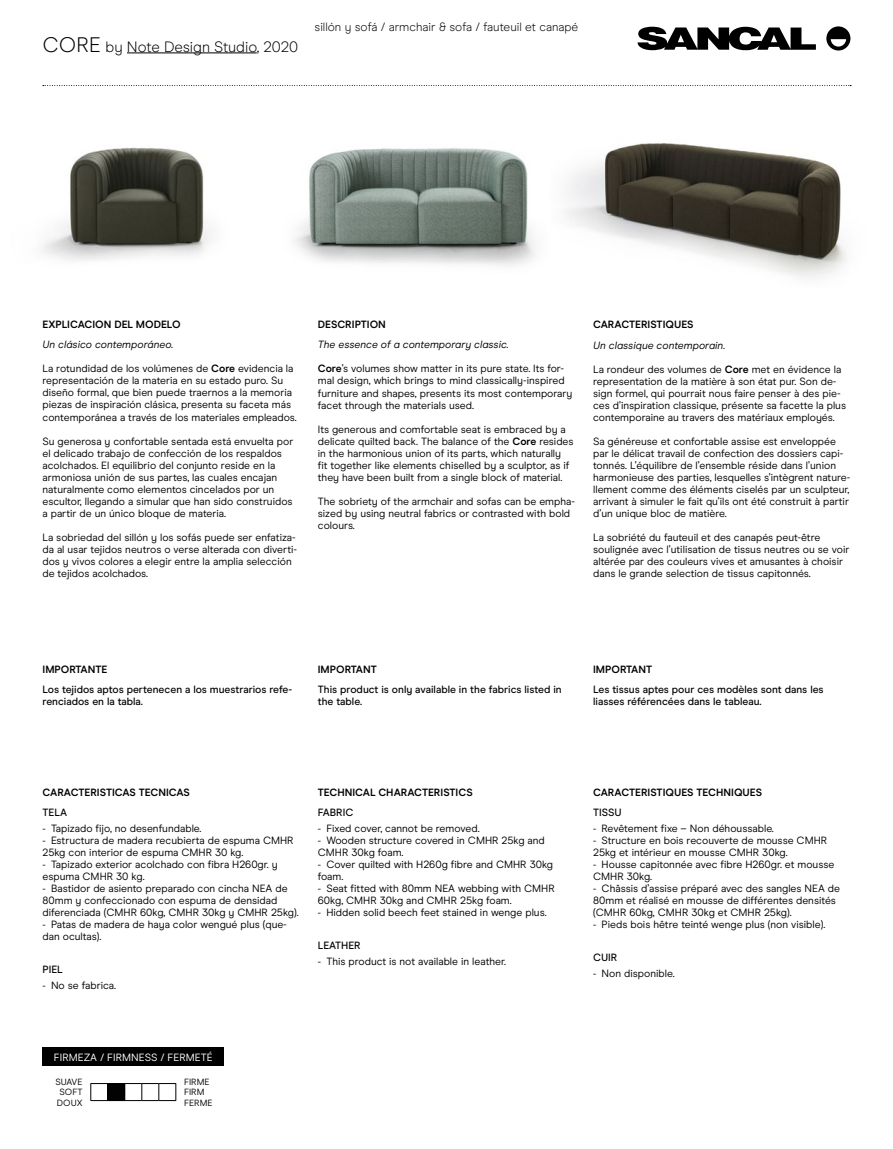
<style>
.page{position:relative;width:893px;height:1149px;background:#fff}
.page>*{position:absolute;margin:0;border:0;box-sizing:border-box;transform-origin:0 0}
.t1{font:300 15px "Modern Era";color:#000}
.t2{font:300 12px "Modern Era";color:#000}
.t3{font:10.5px/12px "Modern Era";color:#000}
.t4{font:500 10.5px/12px "Modern Era";color:#000}
.t5{font:700 10.5px "Modern Era";color:#000}
.t6{font:italic 10.5px "Modern Era";color:#000}
.t7{font:10.5px "Modern Era";color:#fff}
.t8{font:9px/10.5px "Modern Era";color:#000;text-align:justify}
.s1{font-size:21px}
.s2{font-weight:700}
.s3{font-family:"Myriad Pro"}
</style>
<div class="page">
<hr style="left:127px;top:52px;width:130px;height:1px;background:#000">
<svg style="left:43px;top:85px;width:808px;height:1px"></svg>
<svg style="left:826px;top:26px;width:24px;height:24px"></svg>
<svg style="left:637px;top:27px;width:179px;height:23px"></svg>
<div style="left:43px;top:1047px;width:181px;height:18px;background:#000"></div>
<svg style="left:90px;top:1083px;width:86px;height:17px"></svg>
<img style="left:566px;top:143px;width:280px;height:135px">
<img style="left:42px;top:147px;width:169px;height:114px">
<img style="left:294px;top:148px;width:241px;height:118px">
<h1 class="t1" style="left:43px;top:38px;width:257px"><span class="s1">CORE</span> by Note Design Studio, 2020</h1>
<p class="t2" style="left:315px;top:20px;width:265px">sillón y sofá / armchair &amp; sofa / fauteuil et canapé</p>
<p class="t5" style="left:43px;top:318px;width:140px">EXPLICACION DEL MODELO</p>
<p class="t6" style="left:43px;top:338px;width:132px">Un clásico contemporáneo.</p>
<p class="t3" style="left:43px;top:363px;width:256px">La rotundidad de los volúmenes de <span class="s2">Core</span> evidencia la representación de la materia en su estado puro. Su diseño formal, que bien puede traernos a la memoria piezas de inspiración clásica, presenta su faceta más contemporánea a través de los materiales empleados.</p>
<p class="t3" style="left:43px;top:435px;width:252px">Su generosa y confortable sentada está envuelta por el delicado trabajo de confección de los respaldos acolchados. El equilibrio del conjunto reside en la armoniosa unión de sus partes, las cuales encajan naturalmente como elementos cincelados por un escultor, llegando a simular que han sido construidos a partir de un único bloque de materia.</p>
<p class="t3" style="left:43px;top:531px;width:256px">La sobriedad del sillón y los sofás puede ser enfatiza&shy;da al usar tejidos neutros o verse alterada con diverti&shy;dos y vivos colores a elegir entre la amplia selección de tejidos acolchados.</p>
<p class="t5" style="left:318px;top:318px;width:70px">DESCRIPTION</p>
<p class="t6" style="left:318px;top:339px;width:192px">The essence of a contemporary classic.</p>
<p class="t3" style="left:318px;top:363px;width:256px"><span class="s2">Core</span>’s volumes show matter in its pure state. Its for&shy;mal design, which brings to mind classically-inspired furniture and shapes, presents its most contemporary facet through the materials used.</p>
<p class="t3" style="left:318px;top:423px;width:257px">Its generous and comfortable seat is embraced by a delicate quilted back. The balance of the <span class="s2">Core</span> resides in the harmonious union of its parts, which naturally<br>fit together like elements chiselled by a sculptor, as if they have been built from a single block of material.</p>
<p class="t3" style="left:318px;top:495px;width:259px">The sobriety of the armchair and sofas can be empha&shy;sized by using neutral fabrics or contrasted with bold colours.</p>
<p class="t5" style="left:593px;top:318px;width:102px">CARACTERISTIQUES</p>
<p class="t6" style="left:593px;top:339px;width:134px">Un classique contemporain.</p>
<p class="t3" style="left:593px;top:363px;width:254px">La rondeur des volumes de <span class="s2">Core</span> met en évidence la representation de la matière à son état pur. Son de&shy;sign formel, qui pourrait nous faire penser à des pie&shy;ces d’inspiration classique, présente sa facette la plus contemporaine au travers des matériaux employés.</p>
<p class="t3" style="left:593px;top:435px;width:259px">Sa généreuse et confortable assise est enveloppée par le délicat travail de confection des dossiers capi&shy;tonnés. L’équilibre de l’ensemble réside dans l’union harmonieuse des parties, lesquelles s’intègrent nature&shy;llement comme des éléments ciselés par un sculpteur, arrivant à simuler le fait qu’ils ont été construit à partir d’un unique bloc de matière.</p>
<p class="t3" style="left:593px;top:531px;width:258px">La sobriété du fauteuil et des canapés peut-être soulignée avec l’utilisation de tissus neutres ou se voir altérée par des couleurs vives et amusantes à choisir dans le grande selection de tissus capitonnés.</p>
<p class="t5" style="left:43px;top:662px;width:66px">IMPORTANTE</p>
<p class="t4" style="left:43px;top:683px;width:251px">Los tejidos aptos pertenecen a los muestrarios refe&shy;renciados en la tabla.</p>
<p class="t5" style="left:318px;top:662px;width:61px">IMPORTANT</p>
<p class="t4" style="left:318px;top:683px;width:245px">This product is only available in the fabrics listed in the table.</p>
<p class="t5" style="left:593px;top:662px;width:61px">IMPORTANT</p>
<p class="t4" style="left:593px;top:683px;width:232px">Les tissus aptes pour ces modèles sont dans les liasses référencées dans le tableau.</p>
<p class="t5" style="left:43px;top:785px;width:149px">CARACTERISTICAS TECNICAS</p>
<p class="t4" style="left:43px;top:806px;width:26px">TELA</p>
<p class="t3" style="left:43px;top:822px;width:160px"><span class="s3">-</span> Tapizado fijo, no desenfundable.</p>
<p class="t3" style="left:43px;top:834px;width:253px"><span class="s3">-</span> Estructura de madera recubierta de espuma CMHR<br>25kg con interior de espuma CMHR 30 kg.</p>
<p class="t3" style="left:43px;top:858px;width:237px"><span class="s3">-</span> Tapizado exterior acolchado con fibra H260gr. y espuma CMHR 30 kg.</p>
<p class="t3" style="left:43px;top:882px;width:258px"><span class="s3">-</span> Bastidor de asiento preparado con cincha NEA de<br>80mm y confeccionado con espuma de densidad diferenciada (CMHR 60kg, CMHR 30kg y CMHR 25kg).</p>
<p class="t3" style="left:43px;top:918px;width:246px"><span class="s3">-</span> Patas de madera de haya color wengué plus (que&shy;dan ocultas).</p>
<p class="t4" style="left:43px;top:963px;width:22px">PIEL</p>
<p class="t3" style="left:43px;top:979px;width:75px"><span class="s3">-</span> No se fabrica.</p>
<p class="t5" style="left:318px;top:785px;width:156px">TECHNICAL CHARACTERISTICS</p>
<p class="t4" style="left:318px;top:806px;width:37px">FABRIC</p>
<p class="t3" style="left:318px;top:822px;width:163px"><span class="s3">-</span> Fixed cover, cannot be removed.</p>
<p class="t3" style="left:318px;top:834px;width:229px"><span class="s3">-</span> Wooden structure covered in CMHR 25kg and<br>CMHR 30kg foam.</p>
<p class="t3" style="left:318px;top:858px;width:237px"><span class="s3">-</span> Cover quilted with H260g fibre and CMHR 30kg foam.</p>
<p class="t3" style="left:318px;top:882px;width:239px"><span class="s3">-</span> Seat fitted with 80mm NEA webbing with CMHR<br>60kg, CMHR 30kg and CMHR 25kg foam.</p>
<p class="t3" style="left:318px;top:906px;width:230px"><span class="s3">-</span> Hidden solid beech feet stained in wenge plus.</p>
<p class="t4" style="left:318px;top:939px;width:44px">LEATHER</p>
<p class="t3" style="left:318px;top:955px;width:190px"><span class="s3">-</span> This product is not available in leather.</p>
<p class="t7" style="left:54px;top:1051px;width:160px">FIRMEZA / FIRMNESS / FERMETÉ</p>
<p class="t8" style="left:55px;top:1076px;width:29px">SUAVE SOFT DOUX</p>
<p class="t8" style="left:184px;top:1076px;width:30px;text-align:left">FIRME<br>FIRM<br>FERME</p>
<p class="t5" style="left:593px;top:785px;width:170px">CARACTERISTIQUES TECHNIQUES</p>
<p class="t4" style="left:593px;top:806px;width:30px">TISSU</p>
<p class="t3" style="left:593px;top:822px;width:182px"><span class="s3">-</span> Revêtement fixe – Non déhoussable.</p>
<p class="t3" style="left:593px;top:834px;width:236px"><span class="s3">-</span> Structure en bois recouverte de mousse CMHR<br>25kg et intérieur en mousse CMHR 30kg.</p>
<p class="t3" style="left:593px;top:858px;width:243px"><span class="s3">-</span> Housse capitonnée avec fibre H260gr. et mousse<br>CMHR 30kg.</p>
<p class="t3" style="left:593px;top:882px;width:248px"><span class="s3">-</span> Châssis d’assise préparé avec des sangles NEA de<br>80mm et réalisé en mousse de différentes densités (CMHR 60kg, CMHR 30kg et CMHR 25kg).</p>
<p class="t3" style="left:593px;top:918px;width:234px"><span class="s3">-</span> Pieds bois hêtre teinté wenge plus (non visible).</p>
<p class="t4" style="left:593px;top:951px;width:26px">CUIR</p>
<p class="t3" style="left:593px;top:967px;width:83px"><span class="s3">-</span> Non disponible.</p>
</div>
